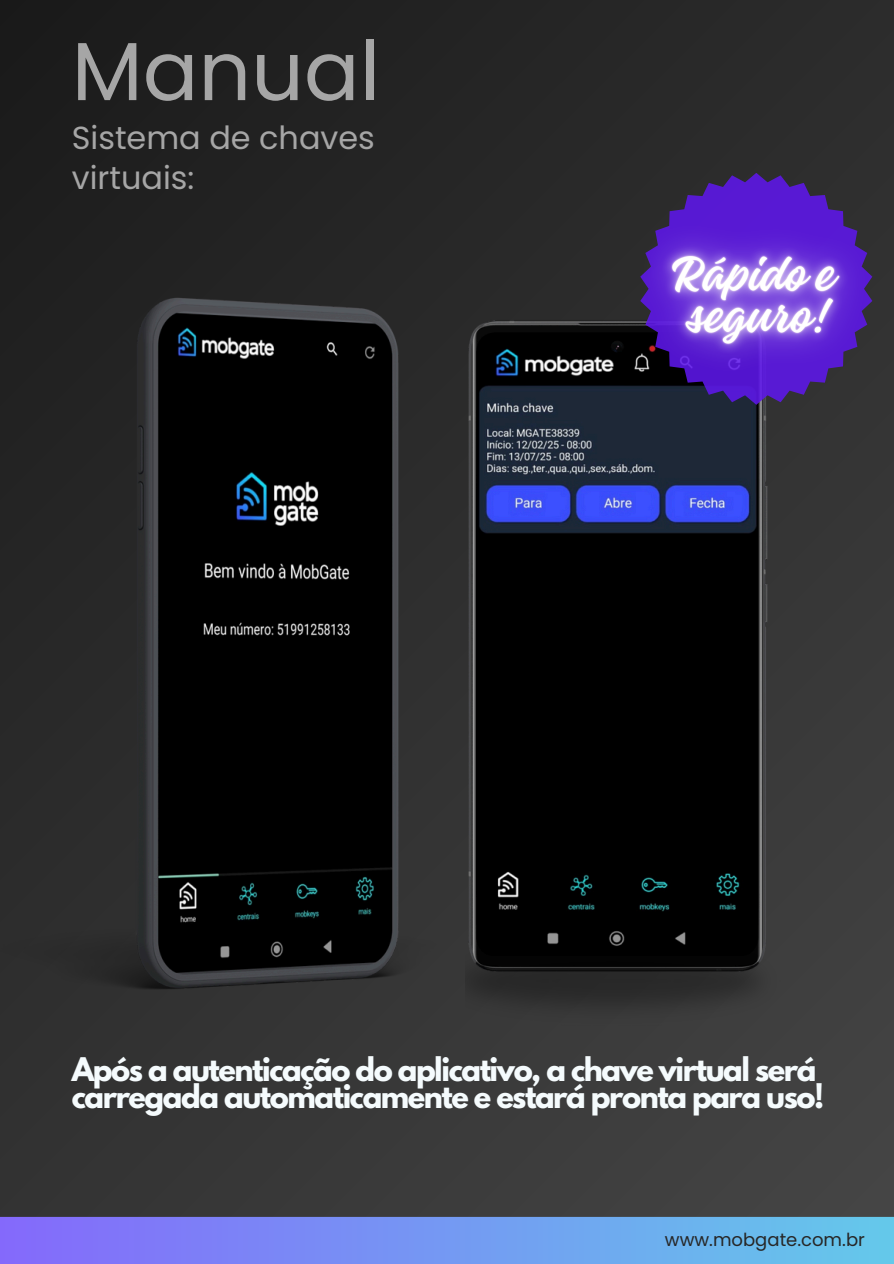
<style>
.page{position:relative;width:894px;height:1264px;background:#fff}
.page>*{position:absolute;margin:0;border:0;box-sizing:border-box;transform-origin:0 0}
.t1{font:82.35px "Poppins";color:#a6a6a6}
.t2{font:31.95px/39.9px "Poppins";color:#a6a6a6}
.t3{font:700 28.8px/27px "League Spartan";letter-spacing:-.05em;color:#f5fbfd}
.t4{font:18px "Poppins";color:#272727}
</style>
<div class="page">
<div style="left:0;top:0;width:893px;height:1263px;background:linear-gradient(to right,#242424,#3a3a3a)"></div>
<div style="left:0;top:1216px;width:893px;height:47px;background:linear-gradient(to right,#8469fb,#64c9ea)"></div>
<img style="left:0;top:295px;width:439px;height:694px">
<img style="left:465px;top:317px;width:305px;height:619px">
<img style="left:465px;top:936px;width:315px;height:89px">
<img style="left:603px;top:168px;width:290px;height:251px">
<h4 class="t1" style="left:72px;top:14px;width:309px">Manual</h4>
<h1 class="t2" style="left:72px;top:118px;width:304px">Sistema de chaves virtuais:</h1>
<p class="t3" style="left:72px;top:1059px;width:753px">Após a autenticação do aplicativo, a chave virtual será carregada automaticamente e estará pronta para uso!</p>
<p class="t4" style="left:664px;top:1227px;width:201px">www.mobgate.com.br</p>
</div>
